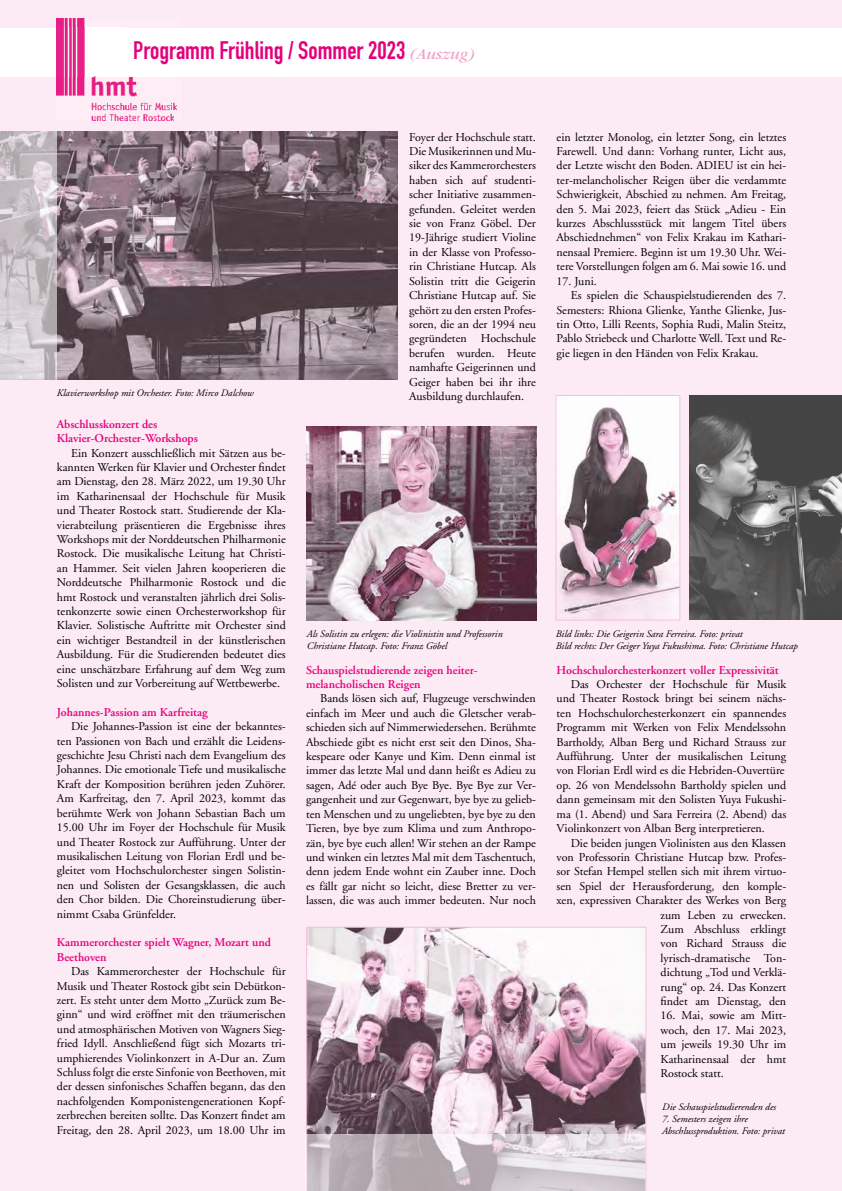
<style>
.page{position:relative;width:842px;height:1191px;background:#fceaf4}
.page>*{position:absolute;margin:0;border:0;box-sizing:border-box;transform-origin:0 0}
.t1{font:25px "DIN Engschrift";color:#e5007c}
.fließtext{font:12px/14.4px "Adobe Garamond";color:#000;text-align:justify}
.fließtext-2{font:600 12px/14.4px "Adobe Garamond";color:#e5007c}
.fließtext-3{font:italic 10px "Adobe Garamond";color:#000}
.s1{font-family:"Garamond Itc T";font-style:italic;font-size:15px;color:#f29ec4}
</style>
<div class="page">
<img style="left:57px;top:18px;width:120px;height:102px">
<div style="left:0;top:28px;width:842px;height:49px;background:#fff"></div>
<img style="left:57px;top:28px;width:39px;height:49px">
<img style="left:57px;top:132px;width:341px;height:248px">
<svg style="left:0;top:132px;width:57px;height:248px;background:#cbc4c8"></svg>
<img style="left:690px;top:395px;width:152px;height:224px">
<img style="left:557px;top:397px;width:121px;height:221px">
<div style="left:555px;top:395px;width:125px;height:225px;border:1px solid #f6bed9"></div>
<img style="left:307px;top:427px;width:229px;height:193px">
<svg style="left:306px;top:927px;width:340px;height:207px"></svg>
<svg style="left:305px;top:1134px;width:341px;height:57px"></svg>
<p class="t1" style="left:133px;top:36px;width:343px">Programm Frühling / Sommer 2023 <span class="s1">(Auszug)</span></p>
<p class="fließtext-3" style="left:57px;top:387px;width:198px">Klavierworkshop mit Orchester. Foto: Mirco Dalchow</p>
<p class="fließtext-2" style="left:57px;top:417px;width:143px">Abschlusskonzert des<br>Klavier-Orchester-Workshops</p>
<p class="fließtext" style="left:57px;top:446px;width:230px;text-indent:14px">Ein Konzert ausschließlich mit Sätzen aus be&shy;kannten Werken für Klavier und Orchester findet am Dienstag, den 28. März 2022, um 19.30 Uhr im Katharinensaal der Hochschule für Musik und Theater Rostock statt. Studierende der Kla&shy;vierabteilung präsentieren die Ergebnisse ihres Workshops mit der Norddeutschen Philharmonie Rostock. Die musikalische Leitung hat Christi&shy;an Hammer. Seit vielen Jahren kooperieren die Norddeutsche Philharmonie Rostock und die hmt Rostock und veranstalten jährlich drei Solis&shy;tenkonzerte sowie einen Orchesterworkshop für Klavier. Solistische Auftritte mit Orchester sind ein wichtiger Bestandteil in der künstlerischen Ausbildung. Für die Studierenden bedeutet dies eine unschätzbare Erfahrung auf dem Weg zum Solisten und zur Vorbereitung auf Wettbewerbe.</p>
<p class="fließtext-2" style="left:57px;top:705px;width:152px">Johannes-Passion am Karfreitag</p>
<p class="fließtext" style="left:57px;top:719px;width:230px;text-indent:14px">Die Johannes-Passion ist eine der bekanntes&shy;ten Passionen von Bach und erzählt die Leidens&shy;geschichte Jesu Christi nach dem Evangelium des Johannes. Die emotionale Tiefe und musikalische Kraft der Komposition berühren jeden Zuhörer.<br>Am Karfreitag, den 7. April 2023, kommt das berühmte Werk von Johann Sebastian Bach um 15.00 Uhr im Foyer der Hochschule für Musik und Theater Rostock zur Aufführung. Unter der musikalischen Leitung von Florian Erdl und be&shy;gleitet vom Hochschulorchester singen Solistin&shy;nen und Solisten der Gesangsklassen, die auch den Chor bilden. Die Choreinstudierung über&shy;nimmt Csaba Grünfelder.</p>
<p class="fließtext-2" style="left:57px;top:935px;width:216px">Kammerorchester spielt Wagner, Mozart und<br>Beethoven</p>
<p class="fließtext" style="left:57px;top:964px;width:230px;text-indent:14px">Das Kammerorchester der Hochschule für Musik und Theater Rostock gibt sein Debütkon&shy;zert. Es steht unter dem Motto „Zurück zum Be&shy;ginn“ und wird eröffnet mit den träumerischen und atmosphärischen Motiven von Wagners Sieg&shy;fried Idyll. Anschließend fügt sich Mozarts tri&shy;umphierendes Violinkonzert in A-Dur an. Zum Schluss folgt die erste Sinfonie von Beethoven, mit der dessen sinfonisches Schaffen begann, das den nachfolgenden Komponistengenerationen Kopf&shy;zerbrechen bereiten sollte. Das Konzert findet am Freitag, den 28. April 2023, um 18.00 Uhr im</p>
<p class="fließtext" style="left:409px;top:130px;width:128px">Foyer der Hochschule statt.</p>
<p class="fließtext" style="left:409px;top:144px;width:128px">Die Musikerinnen und Mu&shy;siker des Kammerorchesters haben sich auf studenti&shy;scher Initiative zusammen&shy;gefunden. Geleitet werden sie von Franz Göbel. Der 19-Jährige studiert Violine in der Klasse von Professo&shy;rin Christiane Hutcap. Als Solistin tritt die Geigerin Christiane Hutcap auf. Sie gehört zu den ersten Profes&shy;soren, die an der 1994 neu gegründeten Hochschule berufen wurden. Heute namhafte Geigerinnen und Geiger haben bei ihr ihre Ausbildung durchlaufen.</p>
<p class="fließtext-3" style="left:307px;top:628px;width:197px">Als Solistin zu erlegen: die Violinistin und Professorin</p>
<p class="fließtext-3" style="left:307px;top:640px;width:142px">Christiane Hutcap. Foto: Franz Göbel</p>
<p class="fließtext-2" style="left:306px;top:663px;width:173px">Schauspielstudierende zeigen heiter-</p>
<p class="fließtext-2" style="left:306px;top:677px;width:116px">melancholischen Reigen</p>
<p class="fließtext" style="left:306px;top:691px;width:231px;text-indent:14px">Bands lösen sich auf, Flugzeuge verschwinden einfach im Meer und auch die Gletscher verab&shy;schieden sich auf Nimmerwiedersehen. Berühmte Abschiede gibt es nicht erst seit den Dinos, Sha&shy;kespeare oder Kanye und Kim. Denn einmal ist immer das letzte Mal und dann heißt es Adieu zu sagen, Adé oder auch Bye Bye. Bye Bye zur Ver&shy;gangenheit und zur Gegenwart, bye bye zu gelieb&shy;ten Menschen und zu ungeliebten, bye bye zu den Tieren, bye bye zum Klima und zum Anthropo&shy;zän, bye bye euch allen! Wir stehen an der Rampe und winken ein letztes Mal mit dem Taschentuch, denn jedem Ende wohnt ein Zauber inne. Doch es fällt gar nicht so leicht, diese Bretter zu ver&shy;lassen, die was auch immer bedeuten. Nur noch</p>
<p class="fließtext" style="left:557px;top:130px;width:231px">ein letzter Monolog, ein letzter Song, ein letztes Farewell. Und dann: Vorhang runter, Licht aus, der Letzte wischt den Boden. ADIEU ist ein hei&shy;ter-melancholischer Reigen über die verdammte Schwierigkeit, Abschied zu nehmen. Am Freitag, den 5. Mai 2023, feiert das Stück „Adieu - Ein kurzes Abschlussstück mit langem Titel übers Abschiednehmen“ von Felix Krakau im Kathari&shy;nensaal Premiere. Beginn ist um 19.30 Uhr. Wei&shy;tere Vorstellungen folgen am 6. Mai sowie 16. und</p>
<p class="fließtext" style="left:557px;top:274px;width:42px">17. Juni.</p>
<p class="fließtext" style="left:557px;top:288px;width:231px;text-indent:14px">Es spielen die Schauspielstudierenden des 7.<br>Semesters: Rhiona Glienke, Yanthe Glienke, Jus&shy;tin Otto, Lilli Reents, Sophia Rudi, Malin Steitz, Pablo Striebeck und Charlotte Well. Text und Re&shy;gie liegen in den Händen von Felix Krakau.</p>
<p class="fließtext-3" style="left:556px;top:628px;width:188px">Bild links: Die Geigerin Sara Ferreira. Foto: privat</p>
<p class="fließtext-3" style="left:556px;top:640px;width:244px">Bild rechts: Der Geiger Yuya Fukushima. Foto: Christiane Hutcap</p>
<p class="fließtext-2" style="left:557px;top:663px;width:224px">Hochschulorchesterkonzert voller Expressivität</p>
<p class="fließtext" style="left:557px;top:677px;width:231px;text-indent:14px">Das Orchester der Hochschule für Musik und Theater Rostock bringt bei seinem nächs&shy;ten Hochschulorchesterkonzert ein spannendes Programm mit Werken von Felix Mendelssohn Bartholdy, Alban Berg und Richard Strauss zur Aufführung. Unter der musikalischen Leitung von Florian Erdl wird es die Hebriden-Ouvertüre</p>
<p class="fließtext" style="left:557px;top:778px;width:231px">op. 26 von Mendelssohn Bartholdy spielen und dann gemeinsam mit den Solisten Yuya Fukushi&shy;ma (1. Abend) und Sara Ferreira (2. Abend) das Violinkonzert von Alban Berg interpretieren.</p>
<p class="fließtext" style="left:557px;top:835px;width:231px;text-align:right">Die beiden jungen Violinisten aus den Klassen von Professorin Christiane Hutcap bzw. Profes&shy;sor Stefan Hempel stellen sich mit ihrem virtuo&shy;sen Spiel der Herausforderung, den komple&shy;xen, expressiven Charakter des Werkes von Berg zum Leben zu erwecken.<br>Zum Abschluss erklingt<br>von Richard Strauss die<br>lyrisch-dramatische Ton-<br>dichtung „Tod und Verklä-<br>rung“ op. 24. Das Konzert<br>findet am Dienstag, den</p>
<p class="fließtext" style="left:661px;top:1008px;width:127px">16. Mai, sowie am Mitt&shy;woch, den 17. Mai 2023, um jeweils 19.30 Uhr im Katharinensaal der hmt Rostock statt.</p>
<p class="fließtext-3" style="left:662px;top:1101px;width:115px">Die Schauspielstudierenden des</p>
<p class="fließtext-3" style="left:662px;top:1113px;width:87px">7. Semesters zeigen ihre</p>
<p class="fließtext-3" style="left:662px;top:1125px;width:124px">Abschlussproduktion. Foto: privat</p>
</div>
